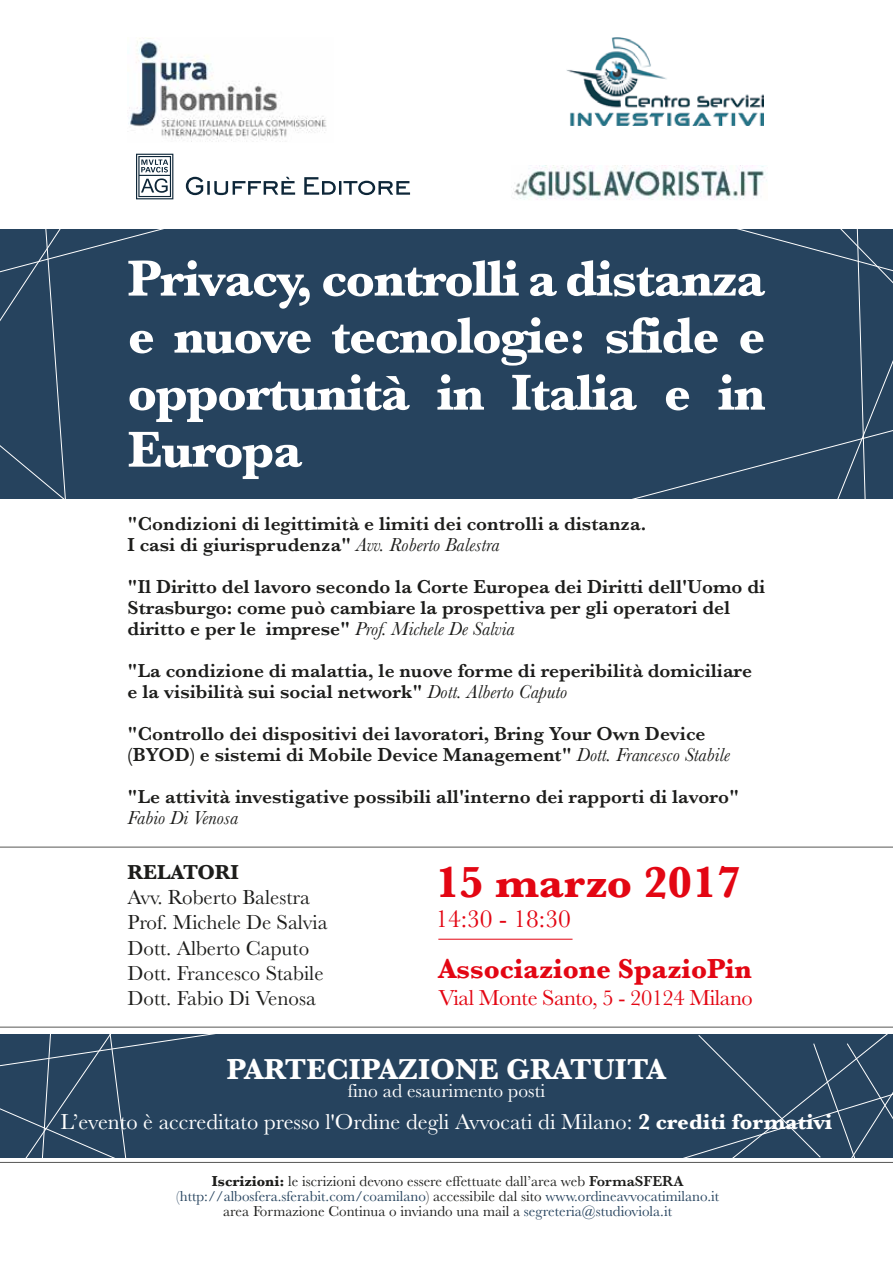
<style>
.page{position:relative;width:893px;height:1263px;background:#fff}
.page>*{position:absolute;margin:0;border:0;box-sizing:border-box;transform-origin:0 0}
.t1{font:700 52.5px/57px "Baskerville";letter-spacing:-.03em;color:#fff;text-align:justify}
.t2{font:700 45px "Baskerville";color:#e30613}
.t3{font:700 30px "Baskerville";color:#fff}
.t4{font:700 28.5px "Baskerville";color:#e30613}
.t5{font:25.5px "Baskerville";color:#e30613}
.t6{font:22.5px "Baskerville";color:#fff}
.t7{font:22.5px "Baskerville";letter-spacing:-.02em;color:#e30613}
.t8{font:21px/25.2px "Baskerville";color:#1d1d1b}
.t9{font:700 21px "Baskerville";color:#1d1d1b}
.t10{font:600 19.5px/21px "Baskerville";color:#1d1d1b}
.t11{font:19.5px "Baskerville";color:#fff}
.t12{font:italic 19.5px "Baskerville";color:#1d1d1b}
.t13{font:15px/15px "Baskerville";color:#1d1d1b;text-align:center}
.s1{font-weight:400;font-style:italic}
.s2{font-weight:700}
.s3{font-weight:600}
.s4{color:#26435e}
</style>
<div class="page">
<div style="left:0;top:229px;width:893px;height:270px;background:#26435e"></div>
<div style="left:0;top:1034px;width:893px;height:123px;background:#26435e"></div>
<img style="left:137px;top:38px;width:72px;height:23px">
<img style="left:566px;top:38px;width:198px;height:87px">
<hr style="left:0;top:847px;width:893px;height:1px;background:#575756">
<hr style="left:438px;top:939px;width:135px;height:1px;background:#e30613">
<svg style="left:632px;top:229px;width:261px;height:270px"></svg>
<svg style="left:0;top:1026px;width:223px;height:136px"></svg>
<svg style="left:562px;top:1026px;width:331px;height:136px"></svg>
<hr style="left:0;top:1027px;width:893px;height:1px;background:#575756">
<hr style="left:0;top:1162px;width:893px;height:1px;background:#575756">
<img style="left:512px;top:165px;width:255px;height:35px">
<svg style="left:0;top:61px;width:410px;height:438px"></svg>
<h1 class="t1" style="left:128px;top:250px;width:639px">Privacy, controlli a distanza e nuove tecnologie: sfide e opportunità in Italia e in Europa</h1>
<p class="t10" style="left:128px;top:513px;width:520px">"Condizioni di legittimità e limiti dei controlli a distanza.<br>I casi di giurisprudenza" <span class="s1">Avv. Roberto Balestra</span></p>
<p class="t10" style="left:128px;top:576px;width:639px">"Il Diritto del lavoro secondo la Corte Europea dei Diritti dell'Uomo di<br>Strasburgo: come può cambiare la prospettiva per gli operatori del diritto e per le imprese" <span class="s1">Prof. Michele De Salvia</span></p>
<p class="t10" style="left:128px;top:660px;width:626px">"La condizione di malattia, le nuove forme di reperibilità domiciliare e la visibilità sui social network" <span class="s1">Dott. Alberto Caputo</span></p>
<p class="t10" style="left:128px;top:723px;width:604px">"Controllo dei dispositivi dei lavoratori, Bring Your Own Device (BYOD) e sistemi di Mobile Device Management" <span class="s1">Dott. Francesco Stabile</span></p>
<p class="t10" style="left:128px;top:786px;width:613px">"Le attività investigative possibili all'interno dei rapporti di lavoro"</p>
<p class="t12" style="left:128px;top:805px;width:112px">Fabio Di Venosa</p>
<p class="t9" style="left:128px;top:857px;width:113px">RELATORI</p>
<p class="t8" style="left:128px;top:885px;width:202px">Avv. Roberto Balestra<br>Prof. Michele De Salvia<br>Dott. Alberto Caputo<br>Dott. Francesco Stabile<br>Dott. Fabio Di Venosa</p>
<h2 class="t2" style="left:435px;top:851px;width:307px">15 marzo 2017</h2>
<h3 class="t5" style="left:435px;top:903px;width:137px">14:30 - 18:30</h3>
<h3 class="t4" style="left:438px;top:949px;width:315px">Associazione SpazioPin</h3>
<p class="t7" style="left:438px;top:983px;width:316px">Vial Monte Santo, 5 - 20124 Milano</p>
<h3 class="t3" style="left:227px;top:1048px;width:441px">PARTECIPAZIONE GRATUITA</h3>
<p class="t11" style="left:348px;top:1078px;width:199px">fino ad esaurimento posti</p>
<p class="t6" style="left:61px;top:1107px;width:773px">L’evento è accreditato presso l'Ordine degli Avvocati di Milano: <span class="s2">2 crediti formativi</span></p>
<p class="t13" style="left:176px;top:1173px;width:545px"><span class="s2">Iscrizioni:</span> le iscrizioni devono essere effettuate dall’area web <span class="s3">FormaSFERA </span><span class="s4">(http://albosfera.sferabit.com/coamilano</span>) accessibile dal sito <span class="s4">www.ordineavvocatimilano.it </span>area Formazione Continua o inviando una mail a <span class="s4">segreteria@studioviola.it</span></p>
</div>
